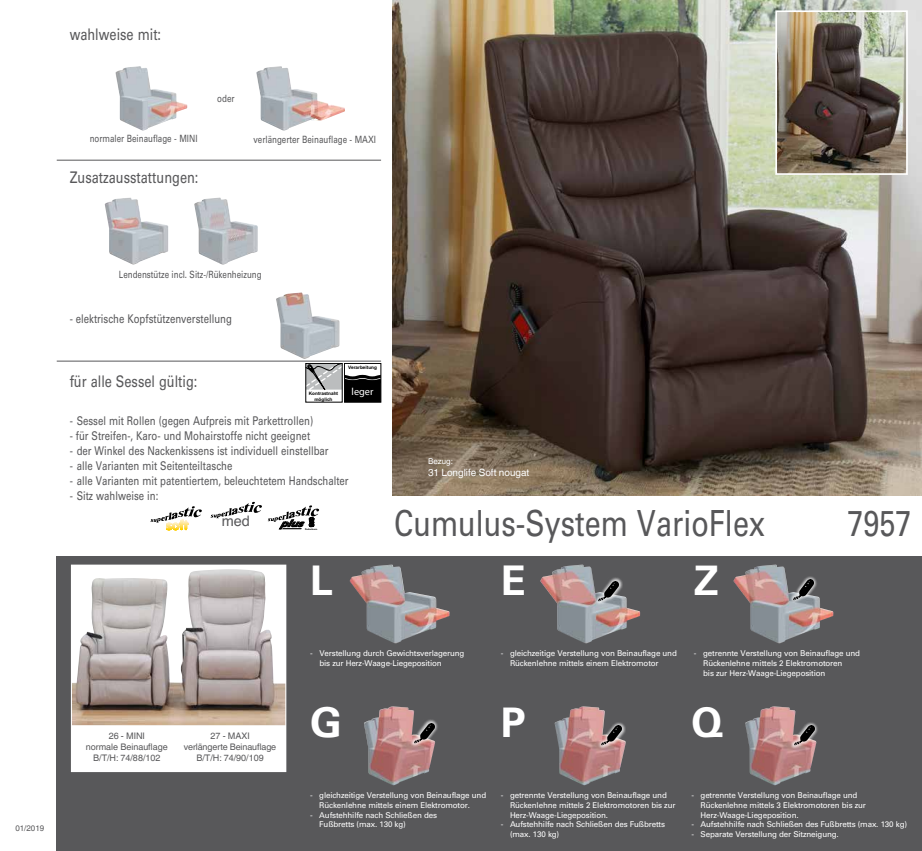
<style>
.page{position:relative;width:922px;height:851px;background:#fff}
.page>*{position:absolute;margin:0;border:0;box-sizing:border-box;transform-origin:0 0}
.t1{font:700 40.8px "Univers";color:#fff}
.t2{font:36px "Univers";color:#58585a;scale:.8 1}
.t3{font:16px "Univers";color:#58585a;scale:.8 1}
.t4{font:14.5px "Helvetica";color:#58585a}
.t5{font:12px "Univers";color:#58585a;scale:.8 1}
.t6{font:10.3px "Myriad Pro";color:#fff}
.t7{font:italic 700 10.1px "Gill Sans";color:#000;scale:1.2 1}
.t8{font:10px "Univers";color:#58585a;scale:.8 1}
.t9{font:10px "Helvetica World";color:#fff}
.t10{font:9px/10.8px "Helvetica World";color:#58585a;text-align:center}
.t11{font:8px/9.6px "Univers";letter-spacing:-.02em;color:#fff}
.t12{font:8px "Helvetica World";color:#58585a}
.t13{font:8px "Helvetica World";color:#fff}
.t14{font:700 4.7px/5.6px "Arial";color:#000;text-align:center}
.t15{font:700 2.6px "Gill Sans";color:#000}
</style>
<div class="page">
<div style="left:57px;top:556px;width:864px;height:294px;background:#58585a"></div>
<img style="left:392px;top:0;width:529px;height:496px">
<img style="left:349px;top:564px;width:100px;height:79px">
<img style="left:554px;top:706px;width:71px;height:79px">
<img style="left:745px;top:706px;width:70px;height:79px">
<img style="left:540px;top:564px;width:100px;height:79px">
<hr style="left:57px;top:160px;width:324px;height:1px;background:#58585a">
<hr style="left:57px;top:360px;width:324px;height:1px;background:#58585a">
<svg style="left:150px;top:506px;width:52px;height:16px"></svg>
<svg style="left:211px;top:501px;width:51px;height:17px"></svg>
<svg style="left:268px;top:505px;width:51px;height:25px"></svg>
<img style="left:115px;top:66px;width:72px;height:64px">
<img style="left:194px;top:197px;width:64px;height:67px">
<img style="left:105px;top:197px;width:63px;height:67px">
<img style="left:256px;top:66px;width:89px;height:64px">
<div style="left:71px;top:565px;width:215px;height:206px;background:#fff"></div>
<img style="left:73px;top:569px;width:211px;height:156px">
<div style="left:71px;top:564px;width:215px;height:208px;border:1px solid #fff"></div>
<img style="left:778px;top:13px;width:126px;height:159px">
<div style="left:775px;top:10px;width:132px;height:165px;border:2px solid #fff"></div>
<img style="left:733px;top:564px;width:100px;height:79px">
<div style="left:789px;top:576px;width:28px;height:27px;background:#fff;opacity:.75"></div>
<img style="left:793px;top:579px;width:21px;height:22px">
<div style="left:594px;top:577px;width:29px;height:28px;background:#fff;opacity:.75"></div>
<img style="left:598px;top:581px;width:21px;height:21px">
<img style="left:364px;top:706px;width:70px;height:79px">
<div style="left:410px;top:719px;width:28px;height:28px;background:#fff;opacity:.75"></div>
<img style="left:414px;top:723px;width:21px;height:21px">
<div style="left:789px;top:721px;width:29px;height:28px;background:#fff;opacity:.75"></div>
<img style="left:794px;top:725px;width:20px;height:21px">
<div style="left:597px;top:721px;width:29px;height:28px;background:#fff;opacity:.75"></div>
<img style="left:601px;top:725px;width:21px;height:21px">
<img style="left:276px;top:292px;width:63px;height:67px">
<svg style="left:305px;top:363px;width:74px;height:39px"></svg>
<div style="left:344px;top:363px;width:37px;height:39px;border:1px solid #000"></div>
<h3 class="t3" style="left:70px;top:25px;width:116px">wahlweise mit:</h3>
<p class="t8" style="left:90px;top:132px;width:136px">normaler Beinauflage - MINI</p>
<h3 class="t3" style="left:70px;top:167px;width:162px">Zusatzausstattungen:</h3>
<p class="t8" style="left:217px;top:92px;width:23px">oder</p>
<p class="t8" style="left:253px;top:133px;width:155px">verlängerter Beinauflage - MAXI</p>
<p class="t12" style="left:15px;top:823px;width:30px">01/2019</p>
<p class="t8" style="left:119px;top:268px;width:180px">Lendenstütze incl. Sitz-/Rükenheizung</p>
<h3 class="t5" style="left:70px;top:312px;width:204px">- elektrische Kopfstützenverstellung</h3>
<p class="t14" style="left:348px;top:364px;width:30px">Verarbeitung</p>
<h3 class="t3" style="left:70px;top:372px;width:161px">für alle Sessel gültig:</h3>
<h3 class="t5" style="left:70px;top:414px;width:306px">- Sessel mit Rollen (gegen Aufpreis mit Parkettrollen)</h3>
<h3 class="t5" style="left:70px;top:429px;width:302px">- für Streifen-, Karo- und Mohairstoffe nicht geeignet</h3>
<h3 class="t5" style="left:70px;top:444px;width:325px">- der Winkel des Nackenkissens ist individuell einstellbar</h3>
<h3 class="t5" style="left:70px;top:459px;width:205px">- alle Varianten mit Seitenteiltasche</h3>
<h3 class="t5" style="left:70px;top:474px;width:350px">- alle Varianten mit patentiertem, beleuchtetem Handschalter</h3>
<h3 class="t5" style="left:70px;top:489px;width:112px">- Sitz wahlweise in:</h3>
<h3 class="t4" style="left:222px;top:509px;width:30px">med</h3>
<p class="t7" style="left:280px;top:517px;width:26px">plus</p>
<p class="t15" style="left:305px;top:527px;width:14px">Federkern</p>
<p class="t14" style="left:309px;top:390px;width:31px">Kontrastnaht möglich</p>
<p class="t6" style="left:351px;top:385px;width:23px">leger</p>
<h1 class="t1" style="left:310px;top:557px;width:24px">L</h1>
<p class="t13" style="left:428px;top:456px;width:26px">Bezug:</p>
<p class="t9" style="left:428px;top:466px;width:103px">31 Longlife Soft nougat</p>
<h2 class="t2" style="left:394px;top:502px;width:465px">Cumulus-System VarioFlex</h2>
<h2 class="t2" style="left:847px;top:502px;width:82px">7957</h2>
<h1 class="t1" style="left:500px;top:557px;width:26px">E</h1>
<h1 class="t1" style="left:693px;top:557px;width:26px">Z</h1>
<p class="t10" style="left:86px;top:730px;width:83px">26 - MINI<br>normale Beinauflage<br>B/T/H: 74/88/102</p>
<p class="t10" style="left:184px;top:730px;width:94px">27 - MAXI<br>verlängerte Beinauflage<br>B/T/H: 74/90/109</p>
<p class="t11" style="left:319px;top:648px;width:146px;text-indent:-9px">- Verstellung durch Gewichtsverlagerung bis zur Herz-Waage-Liegeposition</p>
<h1 class="t1" style="left:310px;top:698px;width:33px">G</h1>
<p class="t11" style="left:510px;top:648px;width:168px;text-indent:-9px">- gleichzeitige Verstellung von Beinauflage und<br>Rückenlehne mittels einem Elektromotor</p>
<h1 class="t1" style="left:500px;top:698px;width:26px">P</h1>
<p class="t11" style="left:703px;top:648px;width:158px;text-indent:-9px">- getrennte Verstellung von Beinauflage und<br>Rückenlehne mittels 2 Elektromotoren<br>bis zur Herz-Waage-Liegeposition</p>
<h1 class="t1" style="left:691px;top:698px;width:33px">Q</h1>
<p class="t11" style="left:319px;top:790px;width:168px;text-indent:-9px">- gleichzeitige Verstellung von Beinauflage und<br>Rückenlehne mittels einem Elektromotor.</p>
<p class="t11" style="left:319px;top:809px;width:119px;text-indent:-9px">- Aufstehhilfe nach Schließen des<br>Fußbretts (max. 130 kg)</p>
<p class="t11" style="left:510px;top:790px;width:167px;text-indent:-9px">- getrennte Verstellung von Beinauflage und<br>Rückenlehne mittels 2 Elektromotoren bis zur<br>Herz-Waage-Liegeposition.</p>
<p class="t11" style="left:510px;top:819px;width:156px;text-indent:-9px">- Aufstehhilfe nach Schließen des Fußbretts (max. 130 kg)</p>
<p class="t11" style="left:700px;top:790px;width:167px;text-indent:-9px">- getrennte Verstellung von Beinauflage und<br>Rückenlehne mittels 3 Elektromotoren bis zur<br>Herz-Waage-Liegeposition.</p>
<p class="t11" style="left:691px;top:819px;width:217px">- Aufstehhilfe nach Schließen des Fußbretts (max. 130 kg)</p>
<p class="t11" style="left:691px;top:829px;width:149px">- Separate Verstellung der Sitzneigung.</p>
</div>
